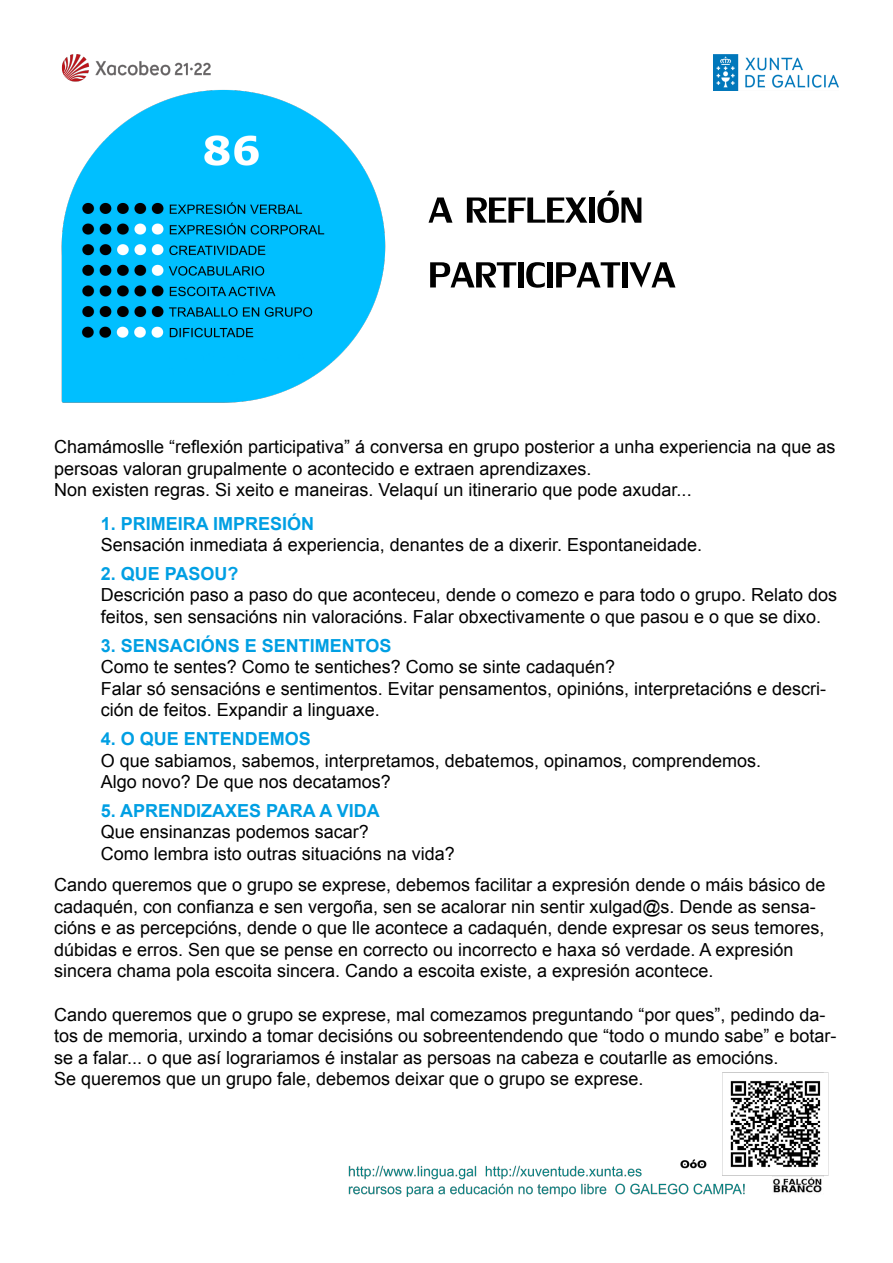
<style>
.page{position:relative;width:893px;height:1263px;background:#fff}
.page>*{position:absolute;margin:0;border:0;box-sizing:border-box;transform-origin:0 0}
.t1{font:54px "Lily UPC";color:#000}
.t2{font:18px/21.6px "Arial";color:#000}
.t3{font:700 18px "Arial";color:#009fe3}
</style>
<div class="page">
<img style="left:61px;top:54px;width:778px;height:1143px">
<p class="t1" style="left:428px;top:178px;width:216px">A REFLEXIÓN</p>
<p class="t1" style="left:428px;top:243px;width:248px">PARTICIPATIVA</p>
<p class="t2" style="left:54px;top:436px;width:783px">Chamámoslle “reflexión participativa” á conversa en grupo posterior a unha experiencia na que as persoas valoran grupalmente o acontecido e extraen aprendizaxes.</p>
<p class="t2" style="left:54px;top:479px;width:639px">Non existen regras. Si xeito e maneiras. Velaquí un itinerario que pode axudar...</p>
<p class="t3" style="left:101px;top:512px;width:215px">1. PRIMEIRA IMPRESIÓN</p>
<p class="t2" style="left:101px;top:534px;width:603px">Sensación inmediata á experiencia, denantes de a dixerir. Espontaneidade.</p>
<p class="t3" style="left:101px;top:562px;width:139px">2. QUE PASOU?</p>
<p class="t2" style="left:101px;top:584px;width:738px">Descrición paso a paso do que aconteceu, dende o comezo e para todo o grupo. Relato dos feitos, sen sensacións nin valoracións. Falar obxectivamente o que pasou e o que se dixo.</p>
<p class="t3" style="left:101px;top:633px;width:292px">3. SENSACIÓNS E SENTIMENTOS</p>
<p class="t2" style="left:101px;top:656px;width:516px">Como te sentes? Como te sentiches? Como se sinte cadaquén?</p>
<p class="t2" style="left:101px;top:678px;width:727px">Falar só sensacións e sentimentos. Evitar pensamentos, opinións, interpretacións e descri&shy;ción de feitos. Expandir a linguaxe.</p>
<p class="t3" style="left:101px;top:727px;width:212px">4. O QUE ENTENDEMOS</p>
<p class="t2" style="left:101px;top:749px;width:662px">O que sabiamos, sabemos, interpretamos, debatemos, opinamos, comprendemos.</p>
<p class="t2" style="left:101px;top:771px;width:292px">Algo novo? De que nos decatamos?</p>
<p class="t3" style="left:101px;top:798px;width:281px">5. APRENDIZAXES PARA A VIDA</p>
<p class="t2" style="left:101px;top:821px;width:270px">Que ensinanzas podemos sacar?</p>
<p class="t2" style="left:101px;top:843px;width:356px">Como lembra isto outras situacións na vida?</p>
<p class="t2" style="left:54px;top:874px;width:773px">Cando queremos que o grupo se exprese, debemos facilitar a expresión dende o máis básico de cadaquén, con confianza e sen vergoña, sen se acalorar nin sentir xulgad@s. Dende as sensa&shy;cións e as percepcións, dende o que lle acontece a cadaquén, dende expresar os seus temores, dúbidas e erros. Sen que se pense en correcto ou incorrecto e haxa só verdade. A expresión sincera chama pola escoita sincera. Cando a escoita existe, a expresión acontece.</p>
<p class="t2" style="left:54px;top:1003px;width:784px">Cando queremos que o grupo se exprese, mal comezamos preguntando “por ques”, pedindo da&shy;tos de memoria, urxindo a tomar decisións ou sobreentendendo que “todo o mundo sabe” e botar&shy;se a falar... o que así lograriamos é instalar as persoas na cabeza e coutarlle as emocións.</p>
<p class="t2" style="left:54px;top:1068px;width:591px">Se queremos que un grupo fale, debemos deixar que o grupo se exprese.</p>
</div>
